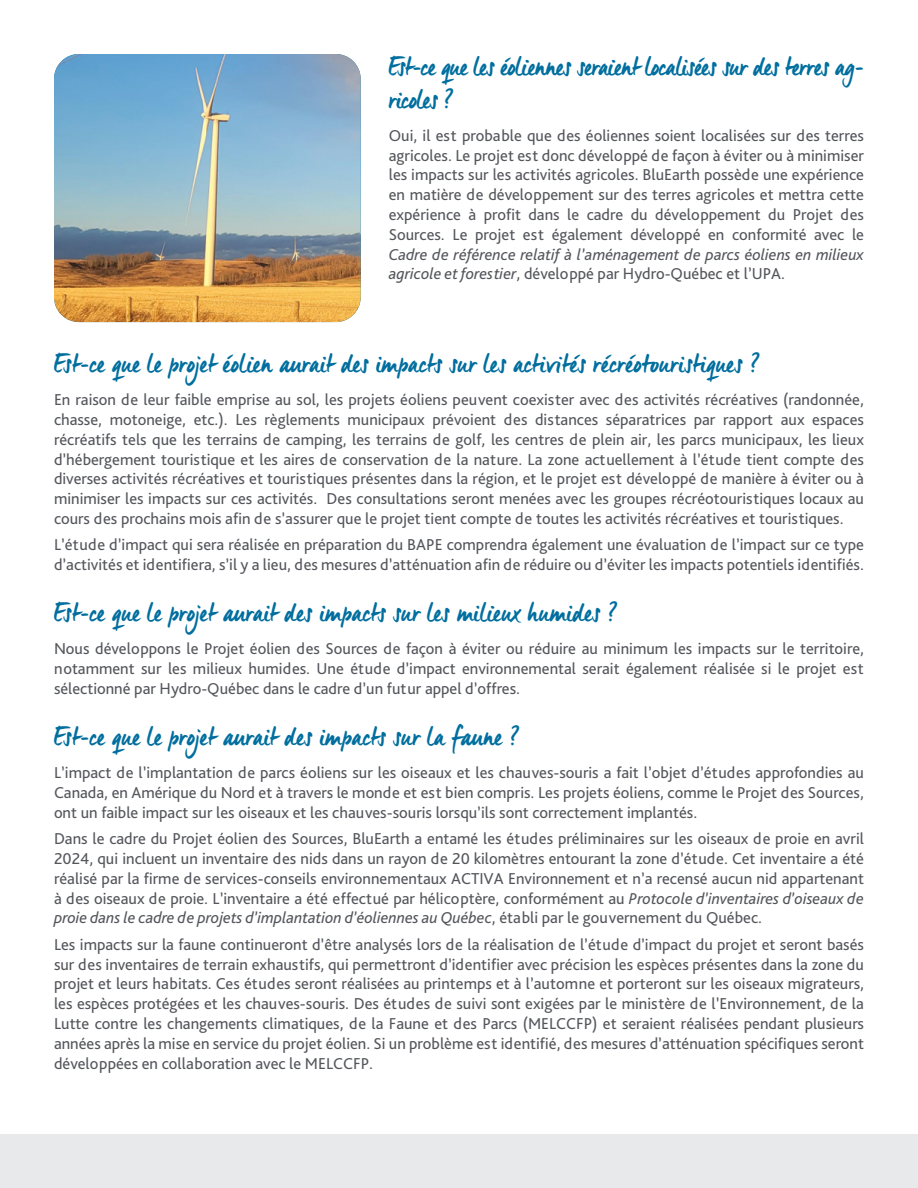
<style>
.page{position:relative;width:918px;height:1188px;background:#fff}
.page>*{position:absolute;margin:0;border:0;box-sizing:border-box;transform-origin:0 0}
.t1{font:27px "Manus Smooth";color:#006e9e}
.t2{font:27px/32.4px "Manus Smooth";letter-spacing:-.03em;color:#006e9e}
.t3{font:16.5px/19.8px "Bliss Pro";color:#54565b;text-align:justify}
.t4{font:italic 16.5px/19.8px "Bliss Pro";color:#54565b}
.s1{font-style:normal}
.s2{font-style:italic}
</style>
<div class="page">
<div style="left:0;top:1134px;width:918px;height:54px;background:#e7e9ea"></div>
<img style="left:54px;top:54px;width:307px;height:268px">
<h1 class="t2" style="left:389px;top:50px;width:477px">Est-ce que les éoliennes seraient localisées sur des terres ag&shy;ricoles ?</h1>
<p class="t3" style="left:389px;top:125px;width:477px">Oui, il est probable que des éoliennes soient localisées sur des terres agricoles. Le projet est donc développé de façon à éviter ou à minimiser les impacts sur les activités agricoles. BluEarth possède une expérience en matière de développement sur des terres agricoles et mettra cette expérience à profit dans le cadre du développement du Projet des Sources. Le projet est également développé en conformité avec le</p>
<p class="t4" style="left:389px;top:244px;width:477px">Cadre de référence relatif à l’aménagement de parcs éoliens en milieux agricole et forestier<span class="s1">, développé par Hydro-Québec et l’UPA.</span></p>
<h1 class="t1" style="left:54px;top:347px;width:708px">Est-ce que le projet éolien aurait des impacts sur les activités récréotouristiques ?</h1>
<p class="t3" style="left:54px;top:389px;width:812px">En raison de leur faible emprise au sol, les projets éoliens peuvent coexister avec des activités récréatives (randonnée, chasse, motoneige, etc.). Les règlements municipaux prévoient des distances séparatrices par rapport aux espaces récréatifs tels que les terrains de camping, les terrains de golf, les centres de plein air, les parcs municipaux, les lieux d’hébergement touristique et les aires de conservation de la nature. La zone actuellement à l’étude tient compte des diverses activités récréatives et touristiques présentes dans la région, et le projet est développé de manière à éviter ou à minimiser les impacts sur ces activités. Des consultations seront menées avec les groupes récréotouristiques locaux au cours des prochains mois afin de s’assurer que le projet tient compte de toutes les activités récréatives et touristiques.</p>
<p class="t3" style="left:54px;top:535px;width:812px">L’étude d’impact qui sera réalisée en préparation du BAPE comprendra également une évaluation de l’impact sur ce type d’activités et identifiera, s’il y a lieu, des mesures d’atténuation afin de réduire ou d’éviter les impacts potentiels identifiés.</p>
<h1 class="t1" style="left:54px;top:596px;width:566px">Est-ce que le projet aurait des impacts sur les milieux humides ?</h1>
<p class="t3" style="left:54px;top:638px;width:812px">Nous développons le Projet éolien des Sources de façon à éviter ou réduire au minimum les impacts sur le territoire, notamment sur les milieux humides. Une étude d’impact environnemental serait également réalisée si le projet est sélectionné par Hydro-Québec dans le cadre d’un futur appel d’offres.</p>
<h1 class="t1" style="left:54px;top:720px;width:468px">Est-ce que le projet aurait des impacts sur la faune ?</h1>
<p class="t3" style="left:54px;top:762px;width:811px">L’impact de l’implantation de parcs éoliens sur les oiseaux et les chauves-souris a fait l’objet d’études approfondies au Canada, en Amérique du Nord et à travers le monde et est bien compris. Les projets éoliens, comme le Projet des Sources, ont un faible impact sur les oiseaux et les chauves-souris lorsqu’ils sont correctement implantés.</p>
<p class="t3" style="left:54px;top:828px;width:812px">Dans le cadre du Projet éolien des Sources, BluEarth a entamé les études préliminaires sur les oiseaux de proie en avril 2024, qui incluent un inventaire des nids dans un rayon de 20 kilomètres entourant la zone d’étude. Cet inventaire a été réalisé par la firme de services-conseils environnementaux ACTIVA Environnement et n’a recensé aucun nid appartenant à des oiseaux de proie. L’inventaire a été effectué par hélicoptère, conformément au <span class="s2">Protocole d’inventaires d’oiseaux de proie dans le cadre de projets d’implantation d’éoliennes au Québec</span>, établi par le gouvernement du Québec.</p>
<p class="t3" style="left:54px;top:934px;width:812px">Les impacts sur la faune continueront d’être analysés lors de la réalisation de l’étude d’impact du projet et seront basés sur des inventaires de terrain exhaustifs, qui permettront d’identifier avec précision les espèces présentes dans la zone du projet et leurs habitats. Ces études seront réalisées au printemps et à l’automne et porteront sur les oiseaux migrateurs, les espèces protégées et les chauves-souris. Des études de suivi sont exigées par le ministère de l’Environnement, de la Lutte contre les changements climatiques, de la Faune et des Parcs (MELCCFP) et seraient réalisées pendant plusieurs années après la mise en service du projet éolien. Si un problème est identifié, des mesures d’atténuation spécifiques seront développées en collaboration avec le MELCCFP.</p>
</div>
